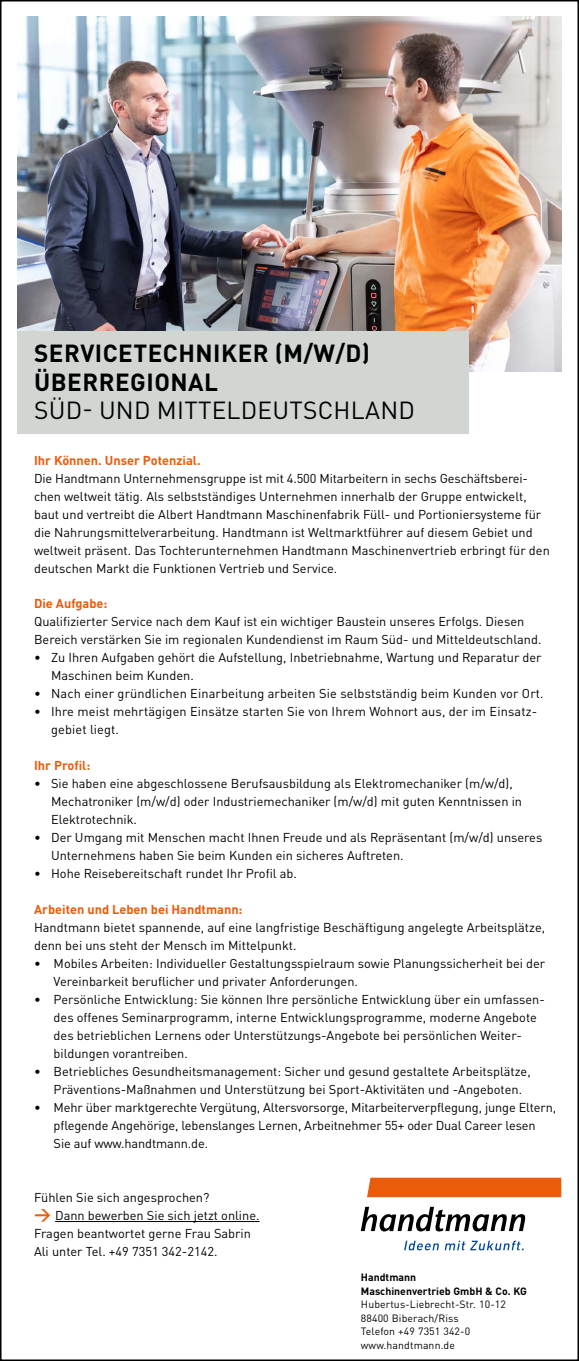
<style>
.page{position:relative;width:579px;height:1361px;background:#fff}
.page>*{position:absolute;margin:0;border:0;box-sizing:border-box;transform-origin:0 0}
.t1{font:700 24.45px/28.5px "DIN Pro";letter-spacing:.02em;color:#000}
.t2{font:24.45px "DIN Pro";letter-spacing:.01em;color:#000}
.t3{font:12.75px/18px "DIN Pro";color:#000}
.t4{font:700 12.75px "DIN Pro";color:#ea5b0b}
.t5{font:700 12.75px "DIN Pro";color:#e65f0f}
.t6{font:10.5px/13.5px "DIN Pro";letter-spacing:.01em;color:#000}
.t7{font:700 10.5px/13.5px "DIN Pro";color:#000}
.s1{font-weight:700;font-size:16.5px;color:#e65f0f}
</style>
<div class="page">
<img style="left:17px;top:17px;width:544px;height:355px">
<div style="left:17px;top:331px;width:451px;height:103px;background:#d2d6d3"></div>
<hr style="left:55px;top:1221px;width:204px;height:1px;background:#000">
<svg style="left:404px;top:1240px;width:34px;height:10px"></svg>
<svg style="left:444px;top:1240px;width:79px;height:10px"></svg>
<div style="left:367px;top:1177px;width:194px;height:20px;background:#ea5b0b"></div>
<svg style="left:360px;top:1206px;width:165px;height:25px"></svg>
<h1 class="t1" style="left:34px;top:336px;width:337px">SERVICETECHNIKER (M/W/D)<br>ÜBERREGIONAL</h1>
<h1 class="t2" style="left:34px;top:391px;width:382px">SÜD- UND MITTELDEUTSCHLAND</h1>
<p class="t4" style="left:34px;top:450px;width:168px">Ihr Können. Unser Potenzial.</p>
<p class="t3" style="left:34px;top:468px;width:517px">Die Handtmann Unternehmensgruppe ist mit 4.500 Mitarbeitern in sechs Geschäftsberei&shy;chen weltweit tätig. Als selbstständiges Unternehmen innerhalb der Gruppe entwickelt, baut und vertreibt die Albert Handtmann Maschinenfabrik Füll- und Portioniersysteme für die Nahrungsmittelverarbeitung. Handtmann ist Weltmarktführer auf diesem Gebiet und weltweit präsent. Das Tochterunternehmen Handtmann Maschinenvertrieb erbringt für den deutschen Markt die Funktionen Vertrieb und Service.</p>
<p class="t4" style="left:34px;top:592px;width:75px">Die Aufgabe:</p>
<p class="t3" style="left:34px;top:611px;width:508px">Qualifizierter Service nach dem Kauf ist ein wichtiger Baustein unseres Erfolgs. Diesen<br>Bereich verstärken Sie im regionalen Kundendienst im Raum Süd- und Mitteldeutschland.</p>
<p class="t3" style="left:51px;top:647px;width:491px;text-indent:-17px">• Zu Ihren Aufgaben gehört die Aufstellung, Inbetriebnahme, Wartung und Reparatur der<br>Maschinen beim Kunden.</p>
<p class="t3" style="left:34px;top:683px;width:510px">• Nach einer gründlichen Einarbeitung arbeiten Sie selbstständig beim Kunden vor Ort.</p>
<p class="t3" style="left:51px;top:701px;width:487px;text-indent:-17px">• Ihre meist mehrtägigen Einsätze starten Sie von Ihrem Wohnort aus, der im Einsatz&shy;gebiet liegt.</p>
<p class="t5" style="left:34px;top:754px;width:58px">Ihr Profil:</p>
<p class="t3" style="left:51px;top:773px;width:472px;text-indent:-17px">• Sie haben eine abgeschlossene Berufsausbildung als Elektromechaniker (m/w/d),<br>Mechatroniker (m/w/d) oder Industriemechaniker (m/w/d) mit guten Kenntnissen in<br>Elektrotechnik.</p>
<p class="t3" style="left:51px;top:827px;width:492px;text-indent:-17px">• Der Umgang mit Menschen macht Ihnen Freude und als Repräsentant (m/w/d) unseres<br>Unternehmens haben Sie beim Kunden ein sicheres Auftreten.</p>
<p class="t3" style="left:34px;top:863px;width:264px">• Hohe Reisebereitschaft rundet Ihr Profil ab.</p>
<p class="t4" style="left:34px;top:898px;width:210px">Arbeiten und Leben bei Handtmann:</p>
<p class="t3" style="left:34px;top:917px;width:512px">Handtmann bietet spannende, auf eine langfristige Beschäftigung angelegte Arbeitsplätze, denn bei uns steht der Mensch im Mittelpunkt.</p>
<p class="t3" style="left:54px;top:953px;width:493px;text-indent:-20px">• Mobiles Arbeiten: Individueller Gestaltungsspielraum sowie Planungssicherheit bei der<br>Vereinbarkeit beruflicher und privater Anforderungen.</p>
<p class="t3" style="left:54px;top:989px;width:492px;text-indent:-20px">• Persönliche Entwicklung: Sie können Ihre persönliche Entwicklung über ein umfassen&shy;des offenes Seminarprogramm, interne Entwicklungsprogramme, moderne Angebote des betrieblichen Lernens oder Unterstützungs-Angebote bei persönlichen Weiter&shy;bildungen vorantreiben.</p>
<p class="t3" style="left:54px;top:1061px;width:478px;text-indent:-20px">• Betriebliches Gesundheitsmanagement: Sicher und gesund gestaltete Arbeitsplätze,<br>Präventions-Maßnahmen und Unterstützung bei Sport-Aktivitäten und -Angeboten.</p>
<p class="t3" style="left:54px;top:1097px;width:503px;text-indent:-20px">• Mehr über marktgerechte Vergütung, Altersvorsorge, Mitarbeiterverpflegung, junge Eltern, pflegende Angehörige, lebenslanges Lernen, Arbeitnehmer 55+ oder Dual Career lesen<br>Sie auf www.handtmann.de.</p>
<p class="t3" style="left:34px;top:1187px;width:177px">Fühlen Sie sich angesprochen?</p>
<p class="t3" style="left:34px;top:1205px;width:227px"><span class="s1">→</span> Dann bewerben Sie sich jetzt online.<br>Fragen beantwortet gerne Frau Sabrin<br>Ali unter Tel. +49 7351 342-2142.</p>
<p class="t7" style="left:360px;top:1269px;width:167px">Handtmann<br>Maschinenvertrieb GmbH &amp; Co. KG</p>
<p class="t6" style="left:360px;top:1296px;width:146px">Hubertus-Liebrecht-Str. 10-12<br>88400 Biberach/Riss<br>Telefon +49 7351 342-0 www.handtmann.de</p>
</div>
